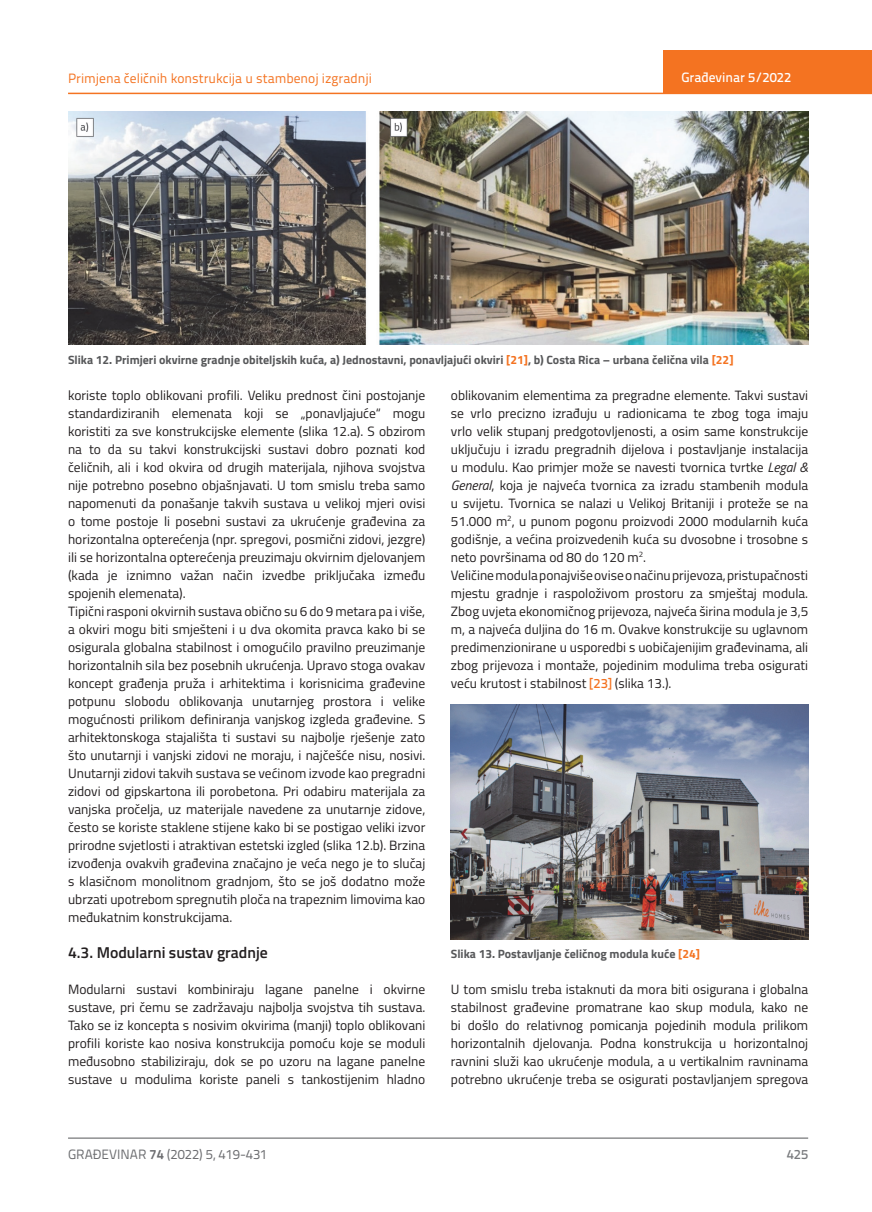
<style>
.page{position:relative;width:872px;height:1212px;background:#fff}
.page>*{position:absolute;margin:0;border:0;box-sizing:border-box;transform-origin:0 0}
.t1{font:600 15.75px "Titillium";color:#231f20}
.t2{font:13.5px/18px "Titillium";color:#231f20}
.t3{font:13.5px "Titillium Text 22 L";color:#f47321}
.t4{font:13.5px "Titillium Text 22 L";color:#6c6d70}
.t5{font:500 13.5px "Titillium Text 22 L";color:#fff}
.t6{font:500 13.5px "Titillium Text 22 L";color:#787a7d}
.t7{font:700 12px "Titillium";color:#57585a}
.s1{color:#f47321}
.s2{font-style:italic}
.s3{font-family:"Titillium Text 22 L";font-weight:500;color:#f47321}
.s4{font-weight:700}
</style>
<div class="page">
<hr style="left:68px;top:93px;width:804px;height:1px;background:#f47321">
<div style="left:663px;top:50px;width:209px;height:44px;background:#f47321"></div>
<hr style="left:68px;top:1138px;width:740px;height:1px;background:#57585a">
<img style="left:68px;top:112px;width:740px;height:232px">
<img style="left:451px;top:705px;width:357px;height:235px">
<p class="t3" style="left:68px;top:68px;width:305px">Primjena čeličnih konstrukcija u stambenoj izgradnji</p>
<p class="t5" style="left:681px;top:67px;width:111px">Građevinar 5/2022</p>
<p class="t7" style="left:68px;top:350px;width:667px">Slika 12. Primjeri okvirne gradnje obiteljskih kuća, a) Jednostavni, ponavljajući okviri <span class="s1">[21]</span>, b) Costa Rica – urbana čelična vila <span class="s1">[22]</span></p>
<p class="t2" style="left:68px;top:385px;width:359px">koriste toplo oblikovani profili. Veliku prednost čini postojanje standardiziranih elemenata koji se „ponavljajuće“ mogu koristiti za sve konstrukcijske elemente (slika 12.a). S obzirom na to da su takvi konstrukcijski sustavi dobro poznati kod čeličnih, ali i kod okvira od drugih materijala, njihova svojstva nije potrebno posebno objašnjavati. U tom smislu treba samo napomenuti da ponašanje takvih sustava u velikoj mjeri ovisi o tome postoje li posebni sustavi za ukrućenje građevina za horizontalna opterećenja (npr. spregovi, posmični zidovi, jezgre) ili se horizontalna opterećenja preuzimaju okvirnim djelovanjem (kada je iznimno važan način izvedbe priključaka između spojenih elemenata).<br>Tipični rasponi okvirnih sustava obično su 6 do 9 metara pa i više, a okviri mogu biti smješteni i u dva okomita pravca kako bi se osigurala globalna stabilnost i omogućilo pravilno preuzimanje horizontalnih sila bez posebnih ukrućenja. Upravo stoga ovakav koncept građenja pruža i arhitektima i korisnicima građevine potpunu slobodu oblikovanja unutarnjeg prostora i velike mogućnosti prilikom definiranja vanjskog izgleda građevine. S arhitektonskoga stajališta ti sustavi su najbolje rješenje zato što unutarnji i vanjski zidovi ne moraju, i najčešće nisu, nosivi.<br>Unutarnji zidovi takvih sustava se većinom izvode kao pregradni zidovi od gipskartona ili porobetona. Pri odabiru materijala za vanjska pročelja, uz materijale navedene za unutarnje zidove, često se koriste staklene stijene kako bi se postigao veliki izvor prirodne svjetlosti i atraktivan estetski izgled (slika 12.b). Brzina izvođenja ovakvih građevina značajno je veća nego je to slučaj s klasičnom monolitnom gradnjom, što se još dodatno može ubrzati upotrebom spregnutih ploča na trapeznim limovima kao međukatnim konstrukcijama.</p>
<p class="t1" style="left:68px;top:941px;width:201px">4.3. Modularni sustav gradnje</p>
<p class="t2" style="left:68px;top:980px;width:359px;text-align:justify">Modularni sustavi kombiniraju lagane panelne i okvirne sustave, pri čemu se zadržavaju najbolja svojstva tih sustava.<br>Tako se iz koncepta s nosivim okvirima (manji) toplo oblikovani profili koriste kao nosiva konstrukcija pomoću koje se moduli međusobno stabiliziraju, dok se po uzoru na lagane panelne sustave u modulima koriste paneli s tankostijenim hladno</p>
<p class="t2" style="left:451px;top:385px;width:359px">oblikovanim elementima za pregradne elemente. Takvi sustavi se vrlo precizno izrađuju u radionicama te zbog toga imaju vrlo velik stupanj predgotovljenosti, a osim same konstrukcije uključuju i izradu pregradnih dijelova i postavljanje instalacija u modulu. Kao primjer može se navesti tvornica tvrtke <span class="s2">Legal &amp; General</span>, koja je najveća tvornica za izradu stambenih modula u svijetu. Tvornica se nalazi u Velikoj Britaniji i proteže se na 51.000 m<sup>2</sup>, u punom pogonu proizvodi 2000 modularnih kuća godišnje, a većina proizvedenih kuća su dvosobne i trosobne s neto površinama od 80 do 120 m<sup>2</sup>.<br>Veličine modula ponajviše ovise o načinu prijevoza, pristupačnosti mjestu gradnje i raspoloživom prostoru za smještaj modula.<br>Zbog uvjeta ekonomičnog prijevoza, najveća širina modula je 3,5 m, a najveća duljina do 16 m. Ovakve konstrukcije su uglavnom predimenzionirane u usporedbi s uobičajenijim građevinama, ali zbog prijevoza i montaže, pojedinim modulima treba osigurati veću krutost i stabilnost <span class="s3">[23]</span> (slika 13.).</p>
<p class="t7" style="left:451px;top:945px;width:251px">Slika 13. Postavljanje čeličnog modula kuće <span class="s1">[24]</span></p>
<p class="t2" style="left:451px;top:980px;width:359px;text-align:justify">U tom smislu treba istaknuti da mora biti osigurana i globalna stabilnost građevine promatrane kao skup modula, kako ne bi došlo do relativnog pomicanja pojedinih modula prilikom horizontalnih djelovanja. Podna konstrukcija u horizontalnoj ravnini služi kao ukrućenje modula, a u vertikalnim ravninama potrebno ukrućenje treba se osigurati postavljanjem spregova</p>
<p class="t4" style="left:68px;top:1144px;width:201px">GRAĐEVINAR <span class="s4">74</span> (2022) 5, 419-431</p>
<p class="t6" style="left:786px;top:1144px;width:23px">425</p>
</div>
